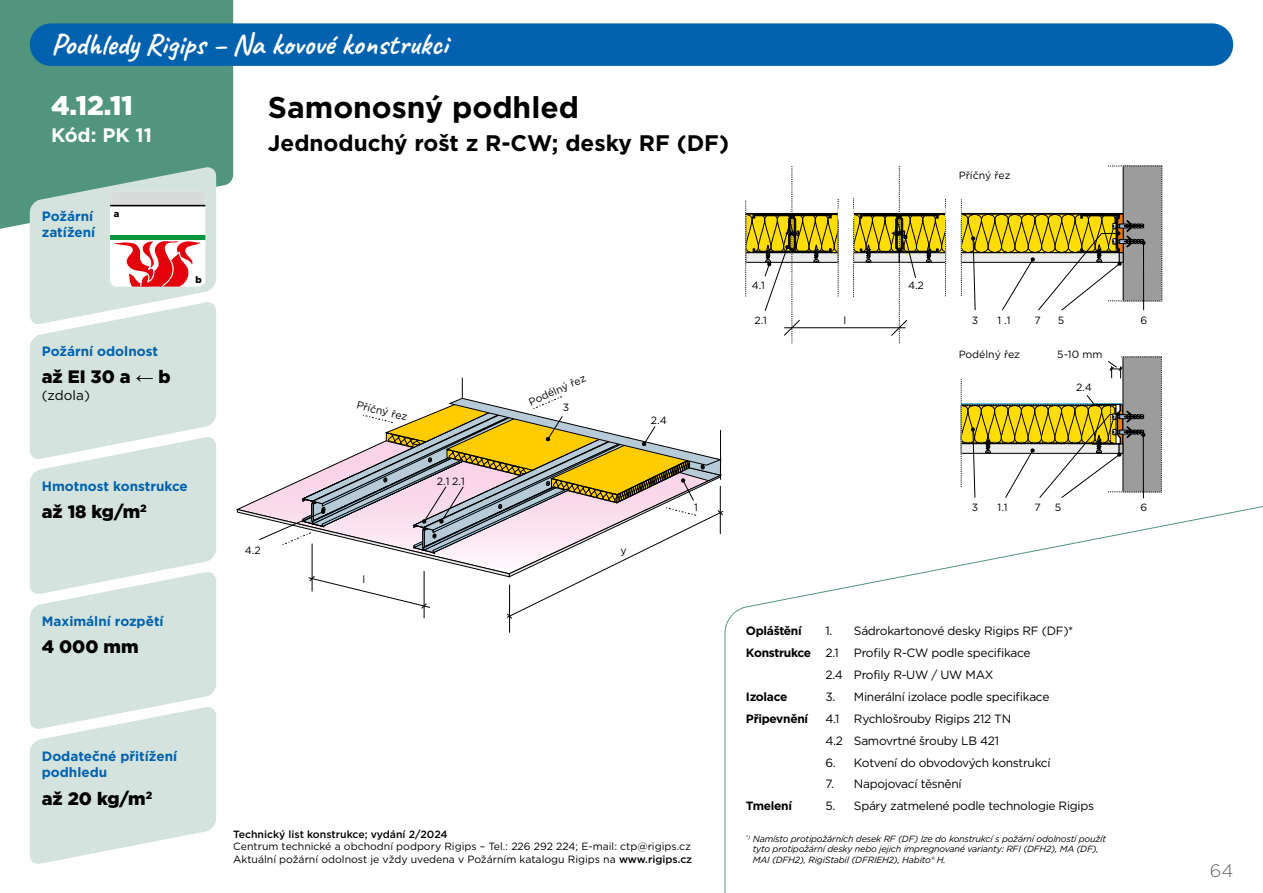
<style>
.page{position:relative;width:1263px;height:893px;background:#fff}
.page>*{position:absolute;margin:0;border:0;box-sizing:border-box;transform-origin:0 0}
.t1{font:700 30px "Caveat";color:#fff}
.t2{font:700 30px "Gotham";color:#000}
.t3{font:900 27px "Gotham";color:#fff}
.t4{font:700 22.5px "Gotham";color:#000}
.t5{font:700 19.5px "Gotham";color:#fff}
.t6{font:900 18px "Gotham";color:#000}
.t7{font:300 18px "Gotham";color:#626261}
.t8{font:700 13.5px/16.2px "Gotham";color:#0062ae}
.t9{font:13.5px "Gotham";color:#000}
.t10{font:12px/21.9px "Gotham";letter-spacing:-.025em;color:#000}
.t11{font:700 12px "Gotham";letter-spacing:-.025em;color:#000}
.t12{font:10.5px/12.6px "Gotham";color:#000}
.t13{font:500 10.5px "Gotham";color:#000}
.t14{font:900 9.3px "Gotham";color:#000}
.t15{font:italic 9px/10.8px "Gotham";letter-spacing:-.02em;color:#000}
.s1{font-family:"Arial"}
.s2{font-weight:500}
.s3{font-weight:700}
</style>
<div class="page">
<div style="left:0;top:0;width:233px;height:231px;background:#51957f"></div>
<svg style="left:724px;top:478px;width:539px;height:415px"></svg>
<hr style="left:784px;top:327px;width:121px;height:1px;background:#000">
<svg style="left:745px;top:166px;width:94px;height:177px"></svg>
<hr style="left:746px;top:213px;width:377px;height:1px;background:#000">
<div style="left:946px;top:209px;width:15px;height:9px;background:#fff"></div>
<div style="left:838px;top:209px;width:15px;height:10px;background:#fff"></div>
<svg style="left:853px;top:166px;width:93px;height:177px"></svg>
<svg style="left:961px;top:166px;width:201px;height:145px"></svg>
<svg style="left:961px;top:357px;width:201px;height:141px"></svg>
<hr style="left:509px;top:584px;width:1px;height:49px;background:#000">
<svg style="left:237px;top:378px;width:487px;height:241px"></svg>
<svg style="left:282px;top:396px;width:415px;height:149px"></svg>
<svg style="left:30px;top:165px;width:186px;height:699px"></svg>
<div style="left:110px;top:235px;width:95px;height:5px;background:#00963e"></div>
<div style="left:30px;top:23px;width:1203px;height:43px;background:#0062ae;border-radius:21px"></div>
<h1 class="t1" style="left:51px;top:26px;width:398px">Podhledy Rigips – Na kovové konstrukci</h1>
<h2 class="t3" style="left:51px;top:87px;width:83px">4.12.11</h2>
<h3 class="t5" style="left:51px;top:122px;width:102px">Kód: PK 11</h3>
<p class="t8" style="left:42px;top:208px;width:55px">Požární zatížení</p>
<p class="t14" style="left:114px;top:208px;width:7px">a</p>
<p class="t8" style="left:42px;top:343px;width:118px">Požární odolnost</p>
<h3 class="t6" style="left:42px;top:365px;width:131px">až EI 30 a <span class="s1">←</span> b</h3>
<p class="t9" style="left:42px;top:386px;width:50px">(zdola)</p>
<p class="t14" style="left:195px;top:273px;width:8px">b</p>
<h1 class="t2" style="left:268px;top:87px;width:313px">Samonosný podhled</h1>
<h3 class="t4" style="left:268px;top:128px;width:463px">Jednoduchý rošt z R-CW; desky RF (DF)</h3>
<p class="t12" style="left:277px;top:106px;width:14px">4.1</p>
<p class="t12" style="left:368px;top:140px;width:4px">l</p>
<p class="t12" style="left:665px;top:141px;width:8px">6</p>
<p class="t12" style="left:279px;top:141px;width:14px">2.1</p>
<p class="t12" style="left:522px;top:141px;width:14px">1 .1</p>
<p class="t12" style="left:496px;top:141px;width:8px">3</p>
<p class="t12" style="left:582px;top:141px;width:8px">5</p>
<p class="t12" style="left:359px;top:398px;width:53px;rotate:14deg">Příčný řez</p>
<p class="t12" style="left:527px;top:396px;width:63px;rotate:-24deg">Podélný řez</p>
<p class="t12" style="left:563px;top:401px;width:8px">3</p>
<p class="t12" style="left:651px;top:414px;width:17px">2.4</p>
<p class="t12" style="left:752px;top:279px;width:14px">4.1</p>
<p class="t12" style="left:908px;top:279px;width:17px">4.2</p>
<p class="t12" style="left:754px;top:314px;width:14px">2.1</p>
<p class="t12" style="left:843px;top:313px;width:4px">l</p>
<p class="t12" style="left:959px;top:169px;width:53px">Příčný řez</p>
<p class="t12" style="left:972px;top:314px;width:8px">3</p>
<p class="t12" style="left:997px;top:314px;width:14px">1 .1</p>
<p class="t12" style="left:1035px;top:314px;width:8px">7</p>
<p class="t12" style="left:1058px;top:314px;width:8px">5</p>
<p class="t12" style="left:959px;top:348px;width:63px">Podélný řez</p>
<p class="t12" style="left:1057px;top:348px;width:47px">5-10 mm</p>
<p class="t12" style="left:1076px;top:381px;width:17px">2.4</p>
<p class="t8" style="left:42px;top:478px;width:148px">Hmotnost konstrukce</p>
<h3 class="t6" style="left:42px;top:500px;width:107px">až 18 kg/m<sup>2</sup></h3>
<p class="t8" style="left:42px;top:613px;width:123px">Maximální rozpětí</p>
<h3 class="t6" style="left:42px;top:635px;width:98px">4 000 mm</h3>
<p class="t8" style="left:42px;top:748px;width:137px">Dodatečné přitížení podhledu</p>
<h3 class="t6" style="left:42px;top:786px;width:112px">až 20 kg/m<sup>2</sup></h3>
<p class="t12" style="left:245px;top:544px;width:17px">4.2</p>
<p class="t12" style="left:362px;top:572px;width:4px">l</p>
<p class="t12" style="left:437px;top:475px;width:30px">2.1 2.1</p>
<p class="t12" style="left:620px;top:544px;width:8px">y</p>
<p class="t12" style="left:694px;top:501px;width:5px">1</p>
<p class="t13" style="left:233px;top:827px;width:216px">Technický list konstrukce; vydání 2/2024</p>
<p class="t12" style="left:233px;top:840px;width:460px">Centrum technické a obchodní podpory Rigips – Tel.: 226 292 224; E-mail: ctp@rigips.cz<br>Aktuální požární odolnost je vždy uvedena v Požárním katalogu Rigips na <span class="s2">www.rigips.cz</span></p>
<p class="t12" style="left:997px;top:501px;width:12px">1.1</p>
<p class="t12" style="left:972px;top:501px;width:8px">3</p>
<p class="t12" style="left:1035px;top:501px;width:8px">7</p>
<p class="t12" style="left:1055px;top:501px;width:8px">5</p>
<p class="t11" style="left:746px;top:623px;width:57px">Opláštění</p>
<p class="t10" style="left:746px;top:620px;width:329px;text-indent:80px">1. Sádrokartonové desky Rigips RF (DF)*<br><span class="s3">Konstrukce</span> 2.1</p>
<p class="t10" style="left:825px;top:641px;width:207px;text-indent:28px">Profily R-CW podle specifikace<br>2.4 Profily R-UW / UW MAX</p>
<p class="t12" style="left:912px;top:648px;width:30px">2.1 2.1</p>
<p class="t11" style="left:746px;top:689px;width:43px">Izolace</p>
<p class="t10" style="left:825px;top:685px;width:225px">3. Minerální izolace podle specifikace</p>
<p class="t11" style="left:746px;top:710px;width:64px">Připevnění</p>
<p class="t10" style="left:825px;top:707px;width:187px">4.1 Rychlošrouby Rigips 212 TN<br>4.2 Samovrtné šrouby LB 421</p>
<p class="t10" style="left:825px;top:751px;width:227px">6. Kotvení do obvodových konstrukcí</p>
<p class="t10" style="left:825px;top:773px;width:138px">7. Napojovací těsnění</p>
<p class="t11" style="left:746px;top:798px;width:48px">Tmelení</p>
<p class="t10" style="left:825px;top:795px;width:270px">5. Spáry zatmelené podle technologie Rigips</p>
<p class="t15" style="left:753px;top:833px;width:355px;text-indent:-7px"><sup>*)</sup> Namísto protipožárních desek RF (DF) lze do konstrukcí s požární odolností použít tyto protipožární desky nebo jejich impregnované varianty: RFI (DFH2), MA (DF),<br>MAI (DFH2), RigiStabil (DFRIEH2), Habito® H.</p>
<p class="t12" style="left:1140px;top:314px;width:8px">6</p>
<p class="t12" style="left:1140px;top:501px;width:8px">6</p>
<h3 class="t7" style="left:1210px;top:859px;width:25px">64</h3>
</div>
